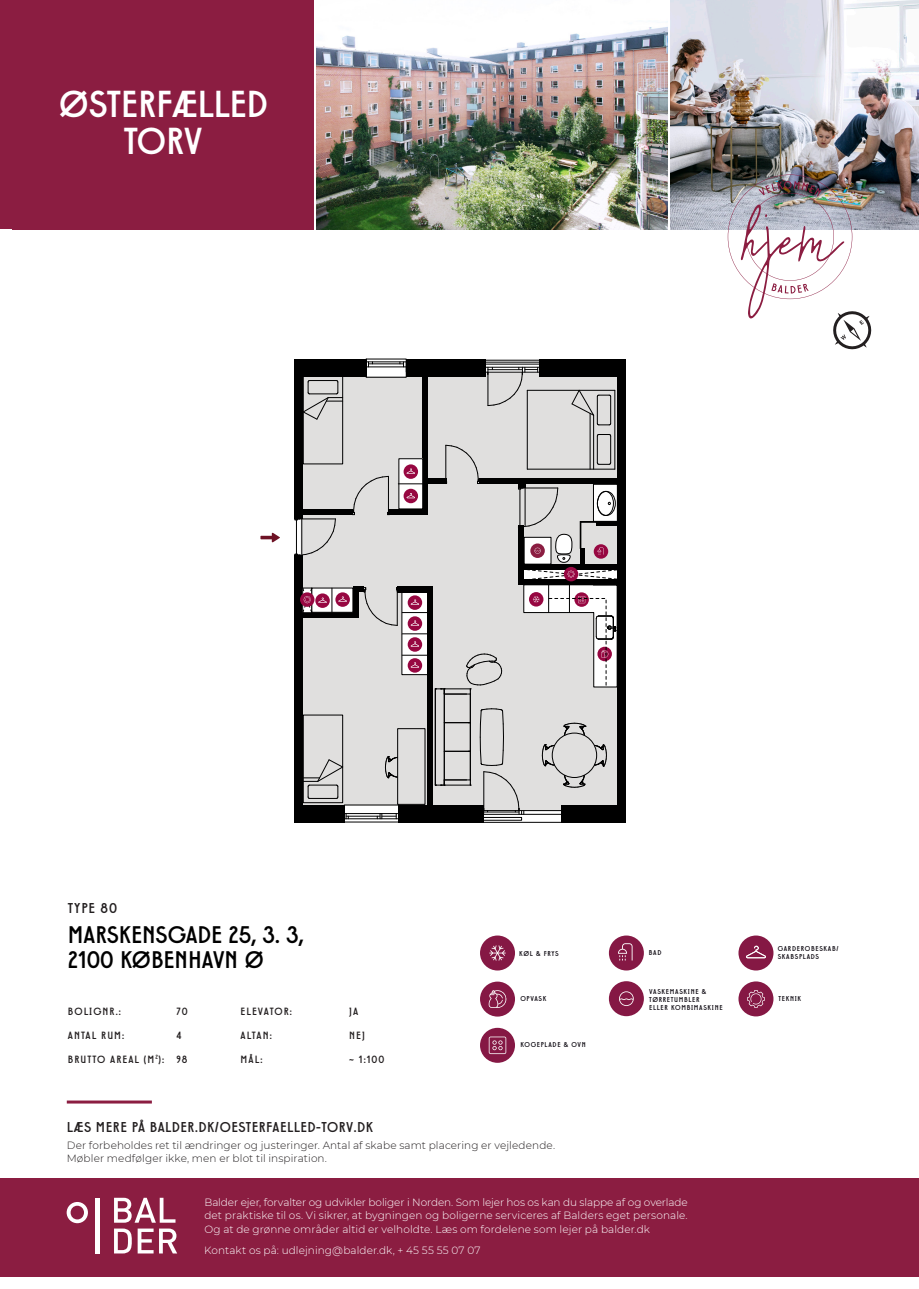
<style>
.page{position:relative;width:919px;height:1289px;background:#fff}
.page>*{position:absolute;margin:0;border:0;box-sizing:border-box;transform-origin:0 0}
.t1{font:600 37.5px/37.5px "Neue Droschke";letter-spacing:-.01em;color:#fff;text-align:center}
.t2{font:600 24px "Neue Droschke";color:#000}
.t3{font:600 14.25px "Neue Droschke";letter-spacing:.04em;color:#231f20}
.t4{font:300 10.5px/13.5px "Montserrat";letter-spacing:.01em;color:#fff;text-align:justify}
.t5{font:300 10.5px/13.5px "Montserrat";letter-spacing:.01em;color:#231f20}
.t6{font:600 10.5px "Neue Droschke";letter-spacing:.1em;color:#231f20}
.t7{font:600 7.05px/8.1px "Neue Droschke";letter-spacing:.1em;color:#0f0b13}
</style>
<div class="page">
<img style="left:670px;top:0;width:248px;height:230px">
<div style="left:0;top:1177px;width:918px;height:99px;background:#8b1d41"></div>
<div style="left:0;top:0;width:313px;height:229px;background:#8b1d41"></div>
<img style="left:316px;top:27px;width:351px;height:203px">
<div style="left:13px;top:13px;width:301px;height:217px;background:#8b1d41"></div>
<img style="left:727px;top:174px;width:146px;height:176px">
<div style="left:738px;top:935px;width:35px;height:35px;background:#851844;border-radius:50%"></div>
<svg style="left:746px;top:945px;width:20px;height:13px"></svg>
<div style="left:480px;top:935px;width:35px;height:35px;background:#851844;border-radius:50%"></div>
<svg style="left:489px;top:945px;width:16px;height:15px"></svg>
<div style="left:738px;top:981px;width:35px;height:35px;background:#851844;border-radius:50%"></div>
<svg style="left:747px;top:990px;width:17px;height:17px"></svg>
<div style="left:609px;top:981px;width:34px;height:35px;background:#851844;border-radius:50%"></div>
<svg style="left:619px;top:991px;width:14px;height:15px"></svg>
<div style="left:480px;top:981px;width:35px;height:35px;background:#851844;border-radius:50%"></div>
<svg style="left:488px;top:990px;width:18px;height:17px"></svg>
<div style="left:480px;top:1027px;width:35px;height:35px;background:#851844;border-radius:50%"></div>
<svg style="left:488px;top:1036px;width:18px;height:18px"></svg>
<div style="left:609px;top:935px;width:34px;height:35px;background:#851844;border-radius:50%"></div>
<svg style="left:618px;top:943px;width:14px;height:17px"></svg>
<svg style="left:67px;top:1202px;width:21px;height:21px"></svg>
<div style="left:95px;top:1197px;width:5px;height:56px;background:#fff"></div>
<svg style="left:114px;top:1197px;width:61px;height:25px"></svg>
<svg style="left:114px;top:1228px;width:18px;height:25px"></svg>
<svg style="left:138px;top:1228px;width:15px;height:25px"></svg>
<svg style="left:159px;top:1228px;width:18px;height:25px"></svg>
<hr style="left:67px;top:1100px;width:85px;height:3px;background:#8b1d41">
<svg style="left:260px;top:533px;width:20px;height:9px"></svg>
<div style="left:302px;top:373px;width:315px;height:432px;background:#e0dfde"></div>
<svg style="left:401px;top:625px;width:25px;height:49px"></svg>
<svg style="left:402px;top:633px;width:24px;height:1px"></svg>
<svg style="left:402px;top:655px;width:24px;height:1px"></svg>
<svg style="left:295px;top:518px;width:41px;height:39px;background:#cac9c9"></svg>
<hr style="left:366px;top:366px;width:40px;height:1px;background:#000">
<hr style="left:366px;top:361px;width:40px;height:1px;background:#000">
<hr style="left:368px;top:363px;width:35px;height:1px;background:#000">
<svg style="left:367px;top:362px;width:6px;height:6px"></svg>
<svg style="left:399px;top:362px;width:7px;height:10px"></svg>
<svg style="left:595px;top:486px;width:20px;height:33px"></svg>
<div style="left:593px;top:484px;width:24px;height:37px;border:1px solid #000"></div>
<div style="left:597px;top:491px;width:18px;height:24px;border:1px solid #000;border-radius:50%"></div>
<div style="left:597px;top:491px;width:16px;height:24px;border:1px solid #000;border-radius:50%"></div>
<svg style="left:518px;top:487px;width:54px;height:75px"></svg>
<hr style="left:589px;top:413px;width:1px;height:56px;background:#000">
<hr style="left:593px;top:415px;width:1px;height:54px;background:#000">
<svg style="left:571px;top:391px;width:40px;height:34px"></svg>
<svg style="left:597px;top:434px;width:14px;height:31px"></svg>
<hr style="left:527px;top:390px;width:87px;height:1px;background:#000">
<hr style="left:527px;top:390px;width:1px;height:79px;background:#000">
<hr style="left:527px;top:469px;width:87px;height:1px;background:#000">
<hr style="left:614px;top:390px;width:1px;height:79px;background:#000">
<svg style="left:305px;top:380px;width:36px;height:39px"></svg>
<div style="left:303px;top:376px;width:40px;height:88px;border:1px solid #000"></div>
<div style="left:303px;top:715px;width:40px;height:87px;border:1px solid #000"></div>
<svg style="left:352px;top:476px;width:37px;height:39px"></svg>
<svg style="left:445px;top:445px;width:34px;height:39px"></svg>
<hr style="left:481px;top:822px;width:81px;height:1px;background:#000">
<div style="left:481px;top:817px;width:40px;height:3px;border:1px solid #000"></div>
<hr style="left:481px;top:814px;width:81px;height:1px;background:#000">
<div style="left:561px;top:805px;width:64px;height:17px;background:#000"></div>
<div style="left:397px;top:805px;width:86px;height:17px;background:#000"></div>
<div style="left:294px;top:359px;width:73px;height:18px;background:#000"></div>
<div style="left:406px;top:359px;width:80px;height:18px;background:#000"></div>
<div style="left:539px;top:359px;width:86px;height:18px;background:#000"></div>
<div style="left:294px;top:805px;width:50px;height:17px;background:#000"></div>
<div style="left:617px;top:371px;width:8px;height:451px;background:#000"></div>
<div style="left:294px;top:555px;width:8px;height:267px;background:#000"></div>
<div style="left:294px;top:359px;width:8px;height:160px;background:#000"></div>
<div style="left:296px;top:510px;width:57px;height:5px;background:#000"></div>
<div style="left:296px;top:612px;width:62px;height:6px;background:#000"></div>
<div style="left:354px;top:586px;width:10px;height:5px;background:#000"></div>
<div style="left:397px;top:586px;width:35px;height:6px;background:#000"></div>
<div style="left:388px;top:510px;width:40px;height:5px;background:#000"></div>
<div style="left:426px;top:478px;width:20px;height:6px;background:#000"></div>
<div style="left:353px;top:586px;width:6px;height:32px;background:#000"></div>
<div style="left:518px;top:525px;width:6px;height:57px;background:#000"></div>
<div style="left:518px;top:480px;width:8px;height:8px;background:#000"></div>
<div style="left:426px;top:586px;width:6px;height:225px;background:#000"></div>
<div style="left:479px;top:478px;width:138px;height:6px;background:#000"></div>
<div style="left:518px;top:564px;width:99px;height:6px;background:#000"></div>
<div style="left:422px;top:375px;width:6px;height:140px;background:#000"></div>
<svg style="left:407px;top:616px;width:15px;height:14px"></svg>
<svg style="left:364px;top:587px;width:63px;height:38px"></svg>
<svg style="left:407px;top:637px;width:15px;height:14px"></svg>
<svg style="left:411px;top:641px;width:8px;height:5px"></svg>
<svg style="left:407px;top:658px;width:15px;height:14px"></svg>
<svg style="left:411px;top:662px;width:8px;height:5px"></svg>
<div style="left:596px;top:521px;width:21px;height:5px;background:#000"></div>
<hr style="left:580px;top:548px;width:4px;height:16px;background:#000">
<svg style="left:593px;top:544px;width:15px;height:14px"></svg>
<svg style="left:580px;top:521px;width:23px;height:34px"></svg>
<div style="left:311px;top:588px;width:42px;height:24px;background:#fff"></div>
<svg style="left:315px;top:593px;width:15px;height:15px"></svg>
<svg style="left:318px;top:588px;width:14px;height:24px"></svg>
<svg style="left:335px;top:592px;width:15px;height:15px"></svg>
<svg style="left:338px;top:596px;width:9px;height:5px"></svg>
<div style="left:563px;top:567px;width:15px;height:14px;background:#970741;border-radius:50%"></div>
<div style="left:399px;top:459px;width:23px;height:50px;background:#fff"></div>
<div style="left:398px;top:458px;width:25px;height:51px;border:1px solid #000"></div>
<svg style="left:398px;top:483px;width:25px;height:1px"></svg>
<svg style="left:403px;top:464px;width:15px;height:15px"></svg>
<svg style="left:406px;top:468px;width:9px;height:6px"></svg>
<svg style="left:403px;top:489px;width:15px;height:14px"></svg>
<svg style="left:406px;top:493px;width:9px;height:5px"></svg>
<div style="left:300px;top:592px;width:14px;height:15px;background:#970741;border-radius:50%"></div>
<svg style="left:302px;top:587px;width:10px;height:26px"></svg>
<hr style="left:474px;top:360px;width:82px;height:1px;background:#000">
<hr style="left:474px;top:364px;width:82px;height:1px;background:#000">
<hr style="left:474px;top:362px;width:82px;height:1px;background:#000">
<hr style="left:474px;top:367px;width:82px;height:1px;background:#000">
<hr style="left:474px;top:372px;width:82px;height:1px;background:#000">
<svg style="left:487px;top:367px;width:51px;height:39px;background:#c3c3c2"></svg>
<hr style="left:336px;top:818px;width:61px;height:1px;background:#000">
<hr style="left:338px;top:821px;width:61px;height:1px;background:#000">
<svg style="left:303px;top:756px;width:96px;height:62px"></svg>
<svg style="left:435px;top:569px;width:182px;height:245px;background:#cecccc"></svg>
<div style="left:397px;top:728px;width:28px;height:76px;border:1px solid #000"></div>
<h1 class="t1" style="left:58px;top:86px;width:211px">ØSTERFÆLLED<br>TORV</h1>
<p class="t3" style="left:68px;top:900px;width:51px">TYPE 80</p>
<p class="t2" style="left:68px;top:921px;width:237px">MARSKENSGADE 25, 3. 3,</p>
<p class="t2" style="left:68px;top:946px;width:197px">2100 KØBENHAVN Ø</p>
<p class="t6" style="left:68px;top:1005px;width:54px">BOLIGNR.:</p>
<p class="t6" style="left:176px;top:1005px;width:13px">70</p>
<p class="t6" style="left:68px;top:1029px;width:58px">ANTAL RUM:</p>
<p class="t6" style="left:176px;top:1029px;width:7px">4</p>
<p class="t6" style="left:68px;top:1053px;width:121px">BRUTTO AREAL (M<sup>2</sup>): 98</p>
<p class="t6" style="left:241px;top:1005px;width:53px">ELEVATOR:</p>
<p class="t6" style="left:349px;top:1005px;width:11px">JA</p>
<p class="t6" style="left:241px;top:1029px;width:33px">ALTAN:</p>
<p class="t6" style="left:349px;top:1029px;width:17px">NEJ</p>
<p class="t6" style="left:241px;top:1053px;width:23px">MÅL:</p>
<p class="t6" style="left:349px;top:1053px;width:37px">~ 1:100</p>
<h3 class="t3" style="left:67px;top:1118px;width:308px">LÆS MERE PÅ BALDER.DK/OESTERFAELLED-TORV.DK</h3>
<p class="t7" style="left:519px;top:949px;width:41px">KØL &amp; FRYS</p>
<p class="t7" style="left:520px;top:994px;width:28px">OPVASK</p>
<p class="t7" style="left:520px;top:1040px;width:67px">KOGEPLADE &amp; OVN</p>
<p class="t5" style="left:67px;top:1137px;width:490px">Der forbeholdes ret til ændringer og justeringer. Antal af skabe samt placering er vejledende.<br>Møbler medfølger ikke, men er blot til inspiration.</p>
<p class="t7" style="left:649px;top:949px;width:14px">BAD</p>
<p class="t7" style="left:649px;top:987px;width:75px">VASKEMASKINE &amp;<br>TØRRETUMBLER<br>ELLER KOMBIMASKINE</p>
<p class="t4" style="left:204px;top:1194px;width:485px">Balder ejer, forvalter og udvikler boliger i Norden. Som lejer hos os kan du slappe af og overlade det praktiske til os. Vi sikrer, at bygningen og boligerne serviceres af Balders eget personale.<br>Og at de grønne områder altid er velholdte. Læs om fordelene som lejer på balder.dk</p>
<p class="t4" style="left:204px;top:1243px;width:278px">Kontakt os på: udlejning@balder.dk, + 45 55 55 07 07</p>
<p class="t7" style="left:777px;top:944px;width:62px">GARDEROBESKAB/<br>SKABSPLADS</p>
<p class="t7" style="left:778px;top:994px;width:24px">TEKNIK</p>
</div>
